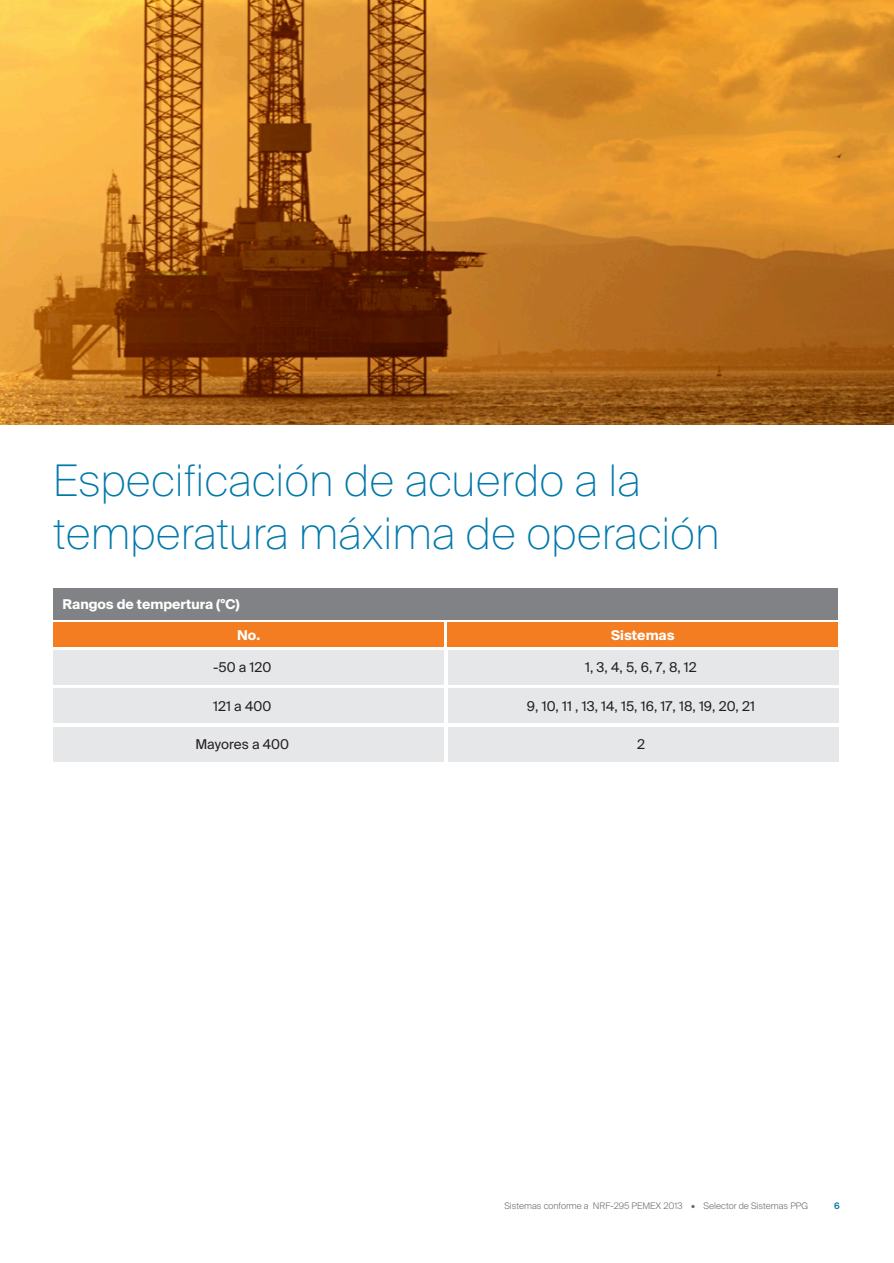
<style>
.page{position:relative;width:894px;height:1263px;background:#fff}
.page>*{position:absolute;margin:0;border:0;box-sizing:border-box;transform-origin:0 0}
.Interior_Headline{font:100 43.5px/52.5px "Suisse Intl";color:#0078aa}
.Bullet_Text_Indent{font:13.5px "Suisse Intl";color:#231f20}
.Bullet_Text_Indent-2{font:700 13.5px "Suisse Intl";color:#fff}
.t1{font:300 9px "Suisse Intl";color:#6c6d70}
.t2{font:600 9px "Suisse Intl";color:#0078aa}
</style>
<div class="page">
<div style="left:54px;top:650px;width:389px;height:34px;background:#e6e7e9"></div>
<div style="left:54px;top:689px;width:389px;height:34px;background:#e6e7e9"></div>
<div style="left:54px;top:727px;width:389px;height:34px;background:#e6e7e9"></div>
<div style="left:54px;top:588px;width:783px;height:32px;background:#808285"></div>
<div style="left:447px;top:650px;width:390px;height:34px;background:#e6e7e9"></div>
<div style="left:447px;top:689px;width:390px;height:34px;background:#e6e7e9"></div>
<div style="left:447px;top:727px;width:390px;height:34px;background:#e6e7e9"></div>
<div style="left:54px;top:622px;width:389px;height:25px;background:#f47d21"></div>
<div style="left:447px;top:622px;width:390px;height:25px;background:#f47d21"></div>
<img style="left:0;top:0;width:893px;height:424px">
<p class="Interior_Headline" style="left:53px;top:455px;width:667px">Especificación de acuerdo a la temperatura máxima de operación</p>
<p class="Bullet_Text_Indent-2" style="left:62px;top:596px;width:179px">Rangos de tempertura (ºC)</p>
<p class="Bullet_Text_Indent-2" style="left:237px;top:627px;width:24px">No.</p>
<p class="Bullet_Text_Indent-2" style="left:611px;top:627px;width:65px">Sistemas</p>
<p class="Bullet_Text_Indent" style="left:213px;top:659px;width:60px">-50 a 120</p>
<p class="Bullet_Text_Indent" style="left:213px;top:698px;width:60px">121 a 400</p>
<p class="Bullet_Text_Indent" style="left:195px;top:736px;width:95px">Mayores a 400</p>
<p class="Bullet_Text_Indent" style="left:585px;top:659px;width:113px">1, 3, 4, 5, 6, 7, 8, 12</p>
<p class="Bullet_Text_Indent" style="left:526px;top:698px;width:229px">9, 10, 11 , 13, 14, 15, 16, 17, 18, 19, 20, 21</p>
<p class="Bullet_Text_Indent" style="left:636px;top:736px;width:9px">2</p>
<p class="t1" style="left:504px;top:1200px;width:305px">Sistemas conforme a NRF-295 PEMEX 2013 • Selector de Sistemas PPG</p>
<p class="t2" style="left:834px;top:1200px;width:7px">6</p>
</div>
